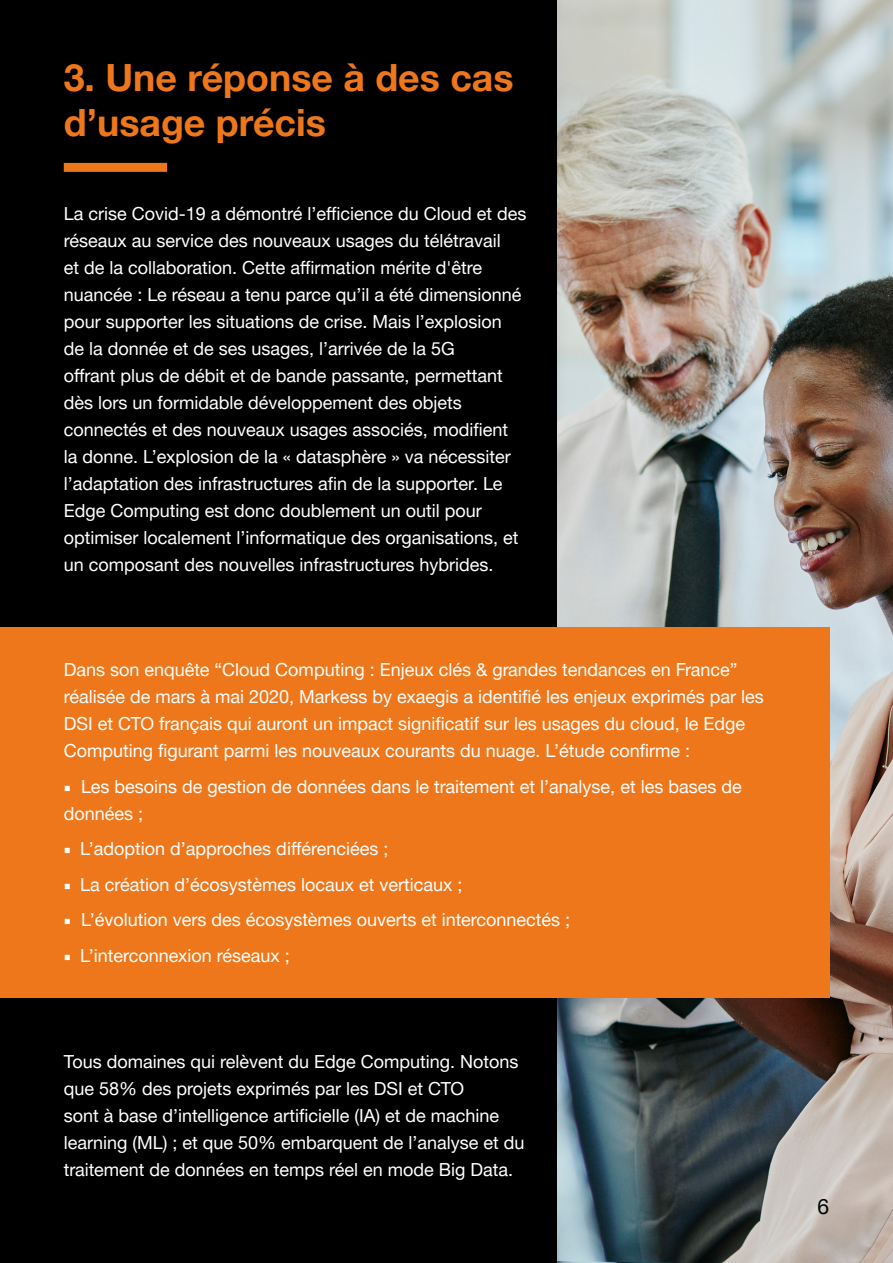
<style>
.page{position:relative;width:893px;height:1263px;background:#000}
.page>*{position:absolute;margin:0;border:0;box-sizing:border-box;transform-origin:0 0}
.t1{font:700 37.5px/45px "Helvetica Neue";color:#ee771b}
.t2{font:21px "Helvetica Neue";color:#020203}
.t3{font:18px/27px "Helvetica Neue";color:#fff}
.s1{font-family:"Minion Pro"}
</style>
<div class="page">
<div style="left:64px;top:163px;width:103px;height:9px;background:#ee771b"></div>
<img style="left:557px;top:0;width:336px;height:1263px">
<div style="left:0;top:627px;width:829px;height:371px;background:#ee771b"></div>
<h1 class="t1" style="left:64px;top:54px;width:451px">3. Une réponse à des cas d’usage précis</h1>
<p class="t3" style="left:64px;top:200px;width:464px">La crise Covid-19 a démontré l’efficience du Cloud et des réseaux au service des nouveaux usages du télétravail<br>et de la collaboration. Cette affirmation mérite d'être nuancée : Le réseau a tenu parce qu’il a été dimensionné pour supporter les situations de crise. Mais l’explosion<br>de la donnée et de ses usages, l’arrivée de la 5G<br>offrant plus de débit et de bande passante, permettant dès lors un formidable développement des objets connectés et des nouveaux usages associés, modifient<br>la donne. L’explosion de la « datasphère » va nécessiter l’adaptation des infrastructures afin de la supporter. Le Edge Computing est donc doublement un outil pour optimiser localement l’informatique des organisations, et un composant des nouvelles infrastructures hybrides.</p>
<p class="t3" style="left:64px;top:656px;width:702px">Dans son enquête “Cloud Computing : Enjeux clés &amp; grandes tendances en France” réalisée de mars à mai 2020, Markess by exaegis a identifié les enjeux exprimés par les DSI et CTO français qui auront un impact significatif sur les usages du cloud, le Edge Computing figurant parmi les nouveaux courants du nuage. L’étude confirme :</p>
<p class="t3" style="left:64px;top:773px;width:679px"><span class="s1">■</span> Les besoins de gestion de données dans le traitement et l’analyse, et les bases de données ;</p>
<p class="t3" style="left:64px;top:835px;width:326px"><span class="s1">■</span> L’adoption d’approches différenciées ;</p>
<p class="t3" style="left:64px;top:871px;width:400px"><span class="s1">■</span> La création d’écosystèmes locaux et verticaux ;</p>
<p class="t3" style="left:64px;top:906px;width:508px"><span class="s1">■</span> L’évolution vers des écosystèmes ouverts et interconnectés ;</p>
<p class="t3" style="left:64px;top:942px;width:227px"><span class="s1">■</span> L’interconnexion réseaux ;</p>
<p class="t3" style="left:64px;top:1048px;width:462px">Tous domaines qui relèvent du Edge Computing. Notons que 58% des projets exprimés par les DSI et CTO<br>sont à base d’intelligence artificielle (IA) et de machine learning (ML) ; et que 50% embarquent de l’analyse et du traitement de données en temps réel en mode Big Data.</p>
<p class="t2" style="left:817px;top:1194px;width:13px">6</p>
</div>
